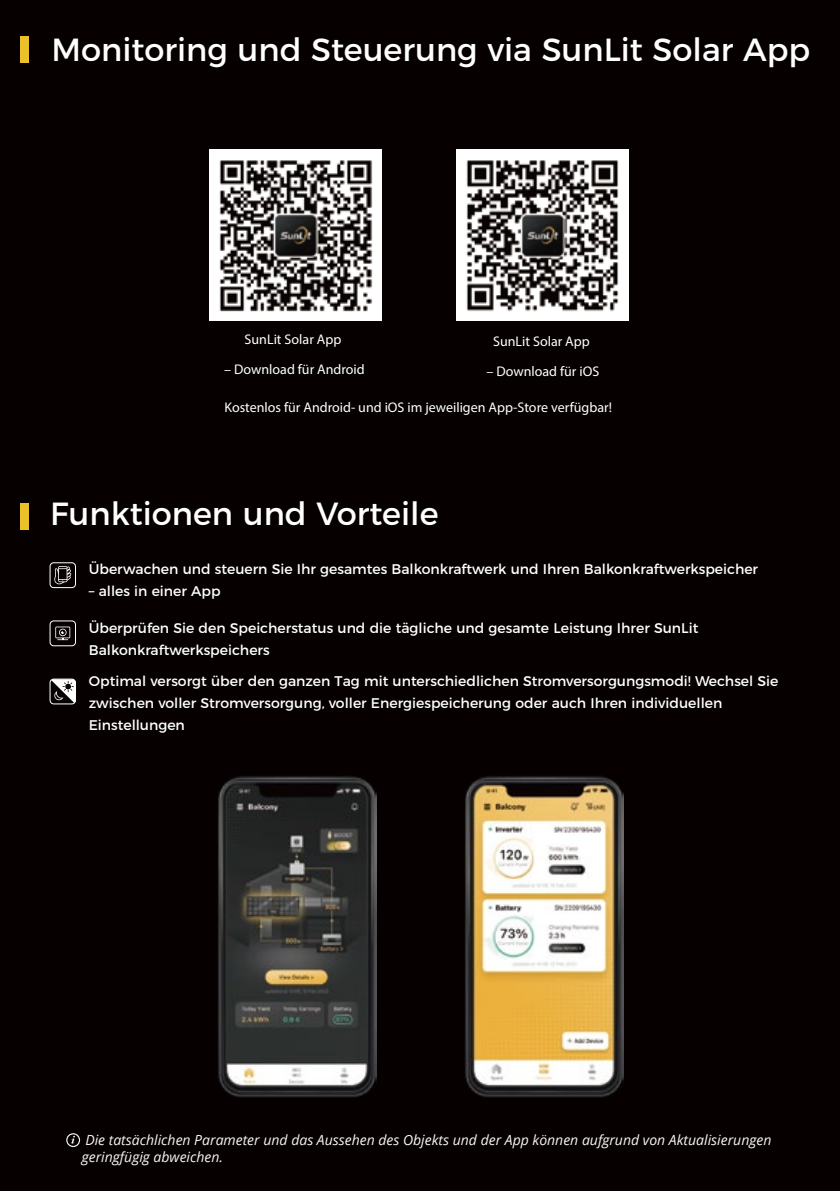
<style>
.page{position:relative;width:840px;height:1191px;background:#fff}
.page>*{position:absolute;margin:0;border:0;box-sizing:border-box;transform-origin:0 0}
.t1{font:32px "Montserrat";color:#fff}
.t2{font:14px/21.8px "Montserrat";color:#fff}
.t3{font:14px "Myriad Pro";color:#fff}
.t4{font:italic 14px/16.8px "Open Sans";color:#f6f6f6}
</style>
<div class="page">
<div style="left:0;top:0;width:839px;height:1191px;background:#060001"></div>
<img style="left:456px;top:149px;width:172px;height:172px">
<img style="left:209px;top:149px;width:172px;height:172px">
<svg style="left:54px;top:566px;width:17px;height:18px"></svg>
<div style="left:50px;top:562px;width:26px;height:26px;border:1px solid #fff;border-radius:4px"></div>
<svg style="left:55px;top:626px;width:15px;height:14px"></svg>
<div style="left:50px;top:620px;width:26px;height:26px;border:1px solid #fff;border-radius:4px"></div>
<div style="left:50px;top:678px;width:26px;height:26px;border:1px solid #fff;border-radius:4px"></div>
<svg style="left:51px;top:679px;width:24px;height:24px"></svg>
<img style="left:464px;top:776px;width:159px;height:321px">
<img style="left:218px;top:776px;width:158px;height:321px">
<div style="left:20px;top:36px;width:8px;height:26px;background:#ebc129"></div>
<div style="left:20px;top:503px;width:8px;height:26px;background:#ebc129"></div>
<svg style="left:66px;top:1133px;width:14px;height:14px"></svg>
<h1 class="t1" style="left:52px;top:24px;width:759px">Monitoring und Steuerung via SunLit Solar App</h1>
<p class="t3" style="left:244px;top:331px;width:98px">SunLit Solar App</p>
<p class="t3" style="left:224px;top:361px;width:142px">– Download für Android</p>
<p class="t3" style="left:224px;top:398px;width:389px">Kostenlos für Android- und iOS im jeweiligen App-Store verfügbar!</p>
<p class="t3" style="left:493px;top:333px;width:98px">SunLit Solar App</p>
<p class="t3" style="left:486px;top:362px;width:114px">– Download für iOS</p>
<h1 class="t1" style="left:50px;top:488px;width:390px">Funktionen und Vorteile</h1>
<p class="t2" style="left:89px;top:557px;width:670px">Überwachen und steuern Sie Ihr gesamtes Balkonkraftwerk und Ihren Balkonkraftwerkspeicher</p>
<p class="t2" style="left:89px;top:579px;width:133px">– alles in einer App</p>
<p class="t2" style="left:89px;top:616px;width:610px">Überprüfen Sie den Speicherstatus und die tägliche und gesamte Leistung Ihrer SunLit<br>Balkonkraftwerkspeichers</p>
<p class="t2" style="left:89px;top:669px;width:690px">Optimal versorgt über den ganzen Tag mit unterschiedlichen Stromversorgungsmodi! Wechsel Sie zwischen voller Stromversorgung, voller Energiespeicherung oder auch Ihren individuellen<br>Einstellungen</p>
<p class="t4" style="left:82px;top:1131px;width:690px">Die tatsächlichen Parameter und das Aussehen des Objekts und der App können aufgrund von Aktualisierungen geringfügig abweichen.</p>
</div>
